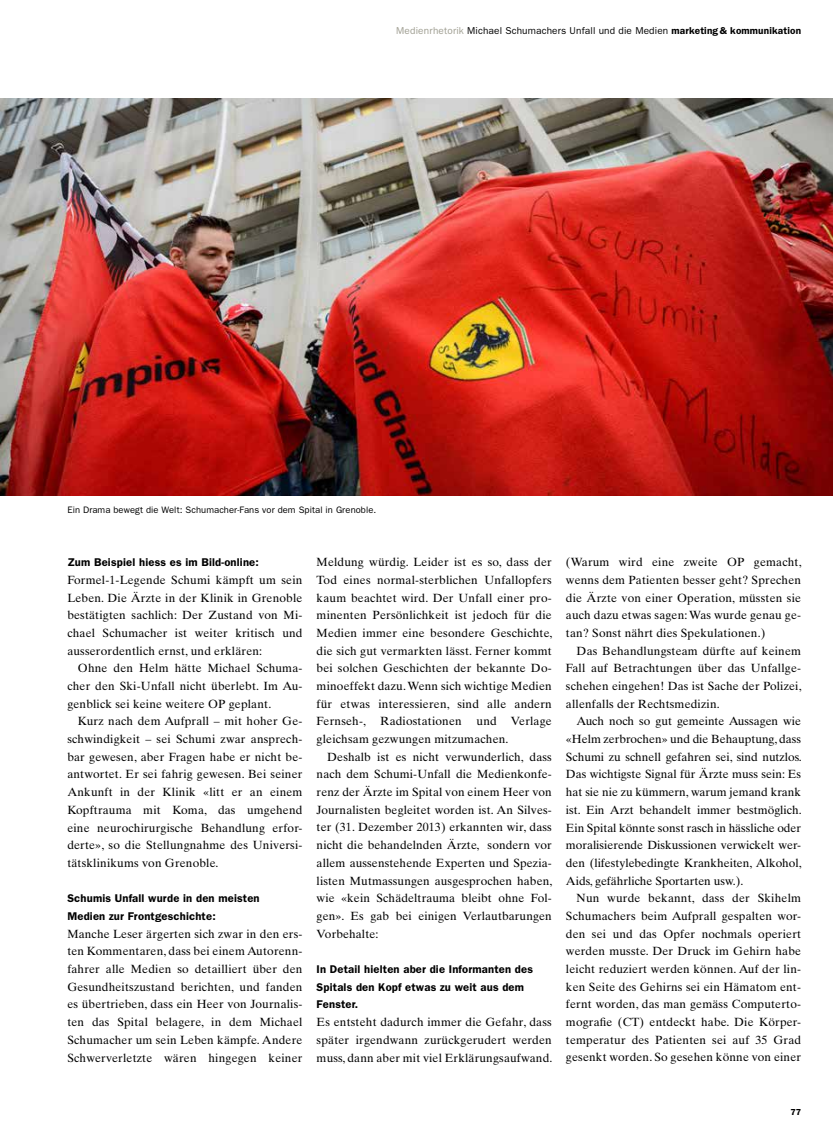
<style>
.page{position:relative;width:833px;height:1134px;background:#fff}
.page>*{position:absolute;margin:0;border:0;box-sizing:border-box;transform-origin:0 0}
.t1{font:11.88px/17.6px "Times Ten";letter-spacing:.015em;color:#000;text-align:justify}
.t2{font:600 11.25px/17.6px "Franklin Gothic";letter-spacing:.015em;color:#000}
.t3{font:10px "Franklin Gothic";letter-spacing:.015em;color:#000}
.t4{font:9.38px "Franklin Gothic";letter-spacing:.01em;color:#000}
.t5{font:600 8.75px "Franklin Gothic";color:#000}
.s1{color:#9e9d90}
.s2{font-weight:600}
</style>
<div class="page">
<img style="left:0;top:99px;width:833px;height:396px">
<p class="t3" style="left:396px;top:25px;width:406px"><span class="s1">Medienrhetorik</span> Michael Schumachers Unfall und die Medien <span class="s2">marketing &amp; kommunikation</span></p>
<p class="t4" style="left:67px;top:505px;width:311px">Ein Drama bewegt die Welt: Schumacher-Fans vor dem Spital in Grenoble.</p>
<p class="t2" style="left:67px;top:554px;width:193px">Zum Beispiel hiess es im Bild-online:</p>
<p class="t1" style="left:67px;top:571px;width:237px">Formel-1-Legende Schumi kämpft um sein Leben. Die Ärzte in der Klinik in Grenoble bestätigten sachlich: Der Zustand von Mi&shy;chael Schumacher ist weiter kritisch und ausserordentlich ernst, und erklären:</p>
<p class="t1" style="left:67px;top:659px;width:237px;text-indent:11px">Ohne den Helm hätte Michael Schuma&shy;cher den Ski-Unfall nicht überlebt. Im Au&shy;genblick sei keine weitere OP geplant.</p>
<p class="t1" style="left:67px;top:712px;width:237px;text-indent:11px">Kurz nach dem Aufprall – mit hoher Ge&shy;schwindigkeit – sei Schumi zwar ansprech&shy;bar gewesen, aber Fragen habe er nicht be&shy;antwortet. Er sei fahrig gewesen. Bei seiner Ankunft in der Klinik «litt er an einem Kopftrauma mit Koma, das umgehend eine neurochirurgische Behandlung erfor&shy;derte», so die Stellungnahme des Universi&shy;tätsklinikums von Grenoble.</p>
<p class="t2" style="left:67px;top:890px;width:194px">Schumis Unfall wurde in den meisten<br>Medien zur Frontgeschichte:</p>
<p class="t1" style="left:67px;top:925px;width:237px">Manche Leser ärgerten sich zwar in den ers&shy;ten Kommentaren, dass bei einem Autorenn&shy;fahrer alle Medien so detailliert über den Gesundheitszustand berichten, und fanden es übertrieben, dass ein Heer von Journalis&shy;ten das Spital belagere, in dem Michael Schumacher um sein Leben kämpfe. Andere Schwerverletzte wären hingegen keiner</p>
<p class="t1" style="left:317px;top:553px;width:237px">Meldung würdig. Leider ist es so, dass der Tod eines normal-sterblichen Unfallopfers kaum beachtet wird. Der Unfall einer pro&shy;minenten Persönlichkeit ist jedoch für die Medien immer eine besondere Geschichte, die sich gut vermarkten lässt. Ferner kommt bei solchen Geschichten der bekannte Do&shy;minoeffekt dazu. Wenn sich wichtige Medien für etwas interessieren, sind alle andern Fernseh-, Radiostationen und Verlage gleichsam gezwungen mitzumachen.</p>
<p class="t1" style="left:317px;top:748px;width:237px;text-indent:11px">Deshalb ist es nicht verwunderlich, dass nach dem Schumi-Unfall die Medienkonfe&shy;renz der Ärzte im Spital von einem Heer von Journalisten begleitet worden ist. An Silves&shy;ter (31. Dezember 2013) erkannten wir, dass nicht die behandelnden Ärzte, sondern vor allem aussenstehende Experten und Spezia&shy;listen Mutmassungen ausgesprochen haben, wie «kein Schädeltrauma bleibt ohne Fol&shy;gen». Es gab bei einigen Verlautbarungen Vorbehalte:</p>
<p class="t2" style="left:317px;top:960px;width:218px">In Detail hielten aber die Informanten des<br>Spitals den Kopf etwas zu weit aus dem<br>Fenster.</p>
<p class="t1" style="left:317px;top:1013px;width:237px">Es entsteht dadurch immer die Gefahr, dass später irgendwann zurückgerudert werden muss, dann aber mit viel Erklärungsaufwand.</p>
<p class="t1" style="left:566px;top:553px;width:237px">(Warum wird eine zweite OP gemacht, wenns dem Patienten besser geht? Sprechen die Ärzte von einer Operation, müssten sie auch dazu etwas sagen: Was wurde genau ge&shy;tan? Sonst nährt dies Spekulationen.)</p>
<p class="t1" style="left:566px;top:642px;width:237px;text-indent:11px">Das Behandlungsteam dürfte auf keinem Fall auf Betrachtungen über das Unfallge&shy;schehen eingehen! Das ist Sache der Polizei, allenfalls der Rechtsmedizin.</p>
<p class="t1" style="left:566px;top:712px;width:237px;text-indent:11px">Auch noch so gut gemeinte Aussagen wie «Helm zerbrochen» und die Behauptung, dass Schumi zu schnell gefahren sei, sind nutzlos.<br>Das wichtigste Signal für Ärzte muss sein: Es hat sie nie zu kümmern, warum jemand krank ist. Ein Arzt behandelt immer bestmöglich.<br>Ein Spital könnte sonst rasch in hässliche oder moralisierende Diskussionen verwickelt wer&shy;den (lifestylebedingte Krankheiten, Alkohol, Aids, gefährliche Sportarten usw.).</p>
<p class="t1" style="left:566px;top:889px;width:237px;text-indent:11px">Nun wurde bekannt, dass der Skihelm Schumachers beim Aufprall gespalten wor&shy;den sei und das Opfer nochmals operiert werden musste. Der Druck im Gehirn habe leicht reduziert werden können. Auf der lin&shy;ken Seite des Gehirns sei ein Hämatom ent&shy;fernt worden, das man gemäss Computerto&shy;mografie (CT) entdeckt habe. Die Körper&shy;temperatur des Patienten sei auf 35 Grad gesenkt worden. So gesehen könne von einer</p>
<p class="t5" style="left:790px;top:1106px;width:12px">77</p>
</div>
